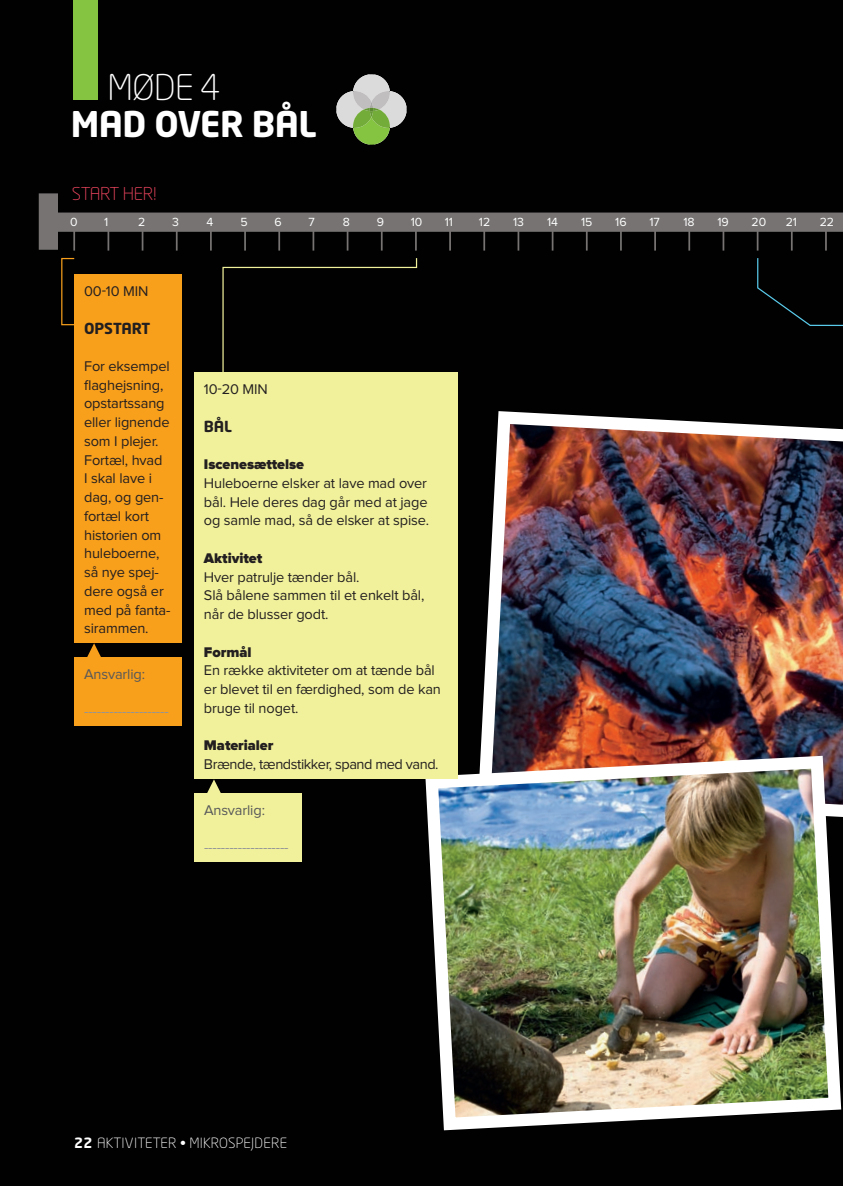
<style>
.page{position:relative;width:843px;height:1186px;background:#fff}
.page>*{position:absolute;margin:0;border:0;box-sizing:border-box;transform-origin:0 0}
.t1{font:700 35px "Neo Tech Std";letter-spacing:-.015em;color:#fff}
.t2{font:300 35px "Neo Tech Std";color:#fff}
.t3{font:300 17.5px "Neo Tech Std";letter-spacing:-.015em;color:#ef465f}
.t4{font:700 15.05px "Neo Tech Std";letter-spacing:-.005em;color:#231f20}
.t5{font:14.53px/18.7px "Proxima Nova";letter-spacing:-.01em;color:#231f20}
.t6{font:14.53px "Proxima Nova";color:#939598}
.t7{font:900 14.53px "Proxima Nova";letter-spacing:-.005em;color:#231f20}
.t8{font:14.53px "Proxima Nova";letter-spacing:-.03em;color:#231f20}
.t9{font:14.53px "Proxima Nova";letter-spacing:-.01em;color:#57585a}
.t10{font:300 14px "Neo Tech Std";letter-spacing:.015em;color:#fff}
.t11{font:12.25px "Proxima Nova";letter-spacing:-.01em;color:#fff}
.s1{font-weight:700}
</style>
<div class="page">
<div style="left:0;top:0;width:843px;height:1185px;background:#010101"></div>
<div style="left:57px;top:212px;width:786px;height:20px;background:#767372"></div>
<svg style="left:73px;top:232px;width:2px;height:18px"></svg>
<svg style="left:108px;top:232px;width:1px;height:18px"></svg>
<svg style="left:142px;top:232px;width:1px;height:18px"></svg>
<svg style="left:176px;top:232px;width:2px;height:18px"></svg>
<svg style="left:210px;top:232px;width:2px;height:18px"></svg>
<svg style="left:244px;top:232px;width:2px;height:18px"></svg>
<svg style="left:278px;top:232px;width:2px;height:18px"></svg>
<svg style="left:313px;top:232px;width:1px;height:18px"></svg>
<svg style="left:347px;top:232px;width:1px;height:18px"></svg>
<svg style="left:381px;top:232px;width:2px;height:18px"></svg>
<svg style="left:415px;top:232px;width:2px;height:18px"></svg>
<svg style="left:449px;top:232px;width:2px;height:18px"></svg>
<svg style="left:483px;top:232px;width:2px;height:18px"></svg>
<svg style="left:518px;top:232px;width:1px;height:18px"></svg>
<svg style="left:552px;top:232px;width:1px;height:18px"></svg>
<svg style="left:586px;top:232px;width:2px;height:18px"></svg>
<svg style="left:620px;top:232px;width:2px;height:18px"></svg>
<svg style="left:654px;top:232px;width:2px;height:18px"></svg>
<svg style="left:688px;top:232px;width:2px;height:18px"></svg>
<svg style="left:723px;top:232px;width:1px;height:18px"></svg>
<svg style="left:757px;top:232px;width:1px;height:18px"></svg>
<svg style="left:791px;top:232px;width:2px;height:18px"></svg>
<svg style="left:825px;top:232px;width:2px;height:18px"></svg>
<svg style="left:757px;top:258px;width:86px;height:68px"></svg>
<svg style="left:222px;top:258px;width:196px;height:115px"></svg>
<svg style="left:61px;top:257px;width:14px;height:69px"></svg>
<img style="left:480px;top:411px;width:363px;height:338px">
<div style="left:39px;top:193px;width:19px;height:57px;background:#767372"></div>
<div style="left:73px;top:0;width:25px;height:100px;background:#84c440"></div>
<div style="left:74px;top:657px;width:108px;height:69px;background:#f89f1c"></div>
<svg style="left:87px;top:643px;width:14px;height:14px"></svg>
<div style="left:194px;top:793px;width:108px;height:69px;background:#f1f19b"></div>
<svg style="left:207px;top:779px;width:14px;height:14px"></svg>
<img style="left:419px;top:749px;width:424px;height:382px">
<svg style="left:336px;top:74px;width:71px;height:71px"></svg>
<div style="left:194px;top:373px;width:263px;height:405px;background:#f1f19b"></div>
<div style="left:74px;top:274px;width:108px;height:369px;background:#f89f1c"></div>
<h1 class="t2" style="left:108px;top:66px;width:114px">MøDE 4</h1>
<h1 class="t1" style="left:71px;top:101px;width:247px">MAD OVER BÅL</h1>
<p class="t3" style="left:72px;top:183px;width:86px">START HER!</p>
<p class="t11" style="left:70px;top:217px;width:9px">0</p>
<p class="t11" style="left:104px;top:217px;width:6px">1</p>
<p class="t11" style="left:138px;top:217px;width:9px">2</p>
<p class="t11" style="left:172px;top:217px;width:8px">3</p>
<p class="t11" style="left:206px;top:217px;width:8px">4</p>
<p class="t11" style="left:240px;top:217px;width:9px">5</p>
<p class="t11" style="left:274px;top:217px;width:9px">6</p>
<p class="t11" style="left:309px;top:217px;width:8px">7</p>
<p class="t11" style="left:343px;top:217px;width:9px">8</p>
<p class="t11" style="left:377px;top:217px;width:9px">9</p>
<p class="t11" style="left:411px;top:217px;width:13px">10</p>
<p class="t11" style="left:445px;top:217px;width:10px">11</p>
<p class="t11" style="left:479px;top:217px;width:13px">12</p>
<p class="t11" style="left:513px;top:217px;width:12px">13</p>
<p class="t11" style="left:547px;top:217px;width:12px">14</p>
<p class="t11" style="left:581px;top:217px;width:13px">15</p>
<p class="t11" style="left:615px;top:217px;width:13px">16</p>
<p class="t11" style="left:649px;top:217px;width:12px">17</p>
<p class="t11" style="left:683px;top:217px;width:13px">18</p>
<p class="t11" style="left:718px;top:217px;width:13px">19</p>
<p class="t11" style="left:752px;top:217px;width:16px">20</p>
<p class="t11" style="left:786px;top:217px;width:13px">21</p>
<p class="t11" style="left:820px;top:217px;width:16px">22</p>
<p class="t5" style="left:84px;top:282px;width:66px">00-10 MIN</p>
<p class="t4" style="left:84px;top:318px;width:68px">OPSTART</p>
<p class="t5" style="left:84px;top:357px;width:88px">For eksempel flaghejsning, opstartssang eller lignende som I plejer.<br>Fortæl, hvad<br>I skal lave i dag, og gen&shy;fortæl kort historien om huleboerne, så nye spej&shy;dere også er med på fanta&shy;sirammen.</p>
<p class="t9" style="left:84px;top:667px;width:62px">Ansvarlig:</p>
<p class="t6" style="left:84px;top:704px;width:86px">--------------------</p>
<p class="t5" style="left:204px;top:380px;width:65px">10-20 MIN</p>
<p class="t4" style="left:204px;top:416px;width:30px">BÅL</p>
<p class="t7" style="left:204px;top:457px;width:102px">Iscenesættelse</p>
<p class="t5" style="left:204px;top:474px;width:227px">Huleboerne elsker at lave mad over bål. Hele deres dag går med at jage og samle mad, så de elsker at spise.</p>
<p class="t7" style="left:204px;top:551px;width:60px">Aktivitet</p>
<p class="t5" style="left:204px;top:568px;width:222px">Hver patrulje tænder bål.<br>Slå bålene sammen til et enkelt bål, når de blusser godt.</p>
<p class="t7" style="left:204px;top:645px;width:49px">Formål</p>
<p class="t5" style="left:204px;top:661px;width:239px">En række aktiviteter om at tænde bål er blevet til en færdighed, som de kan bruge til noget.</p>
<p class="t7" style="left:204px;top:738px;width:71px">Materialer</p>
<p class="t8" style="left:204px;top:757px;width:236px">Brænde, tændstikker, spand med vand.</p>
<p class="t9" style="left:204px;top:803px;width:62px">Ansvarlig:</p>
<p class="t6" style="left:204px;top:840px;width:86px">--------------------</p>
<p class="t10" style="left:74px;top:1134px;width:214px"><span class="s1">22</span> AKTIVITETER • MIKROSPEJDERE</p>
</div>
